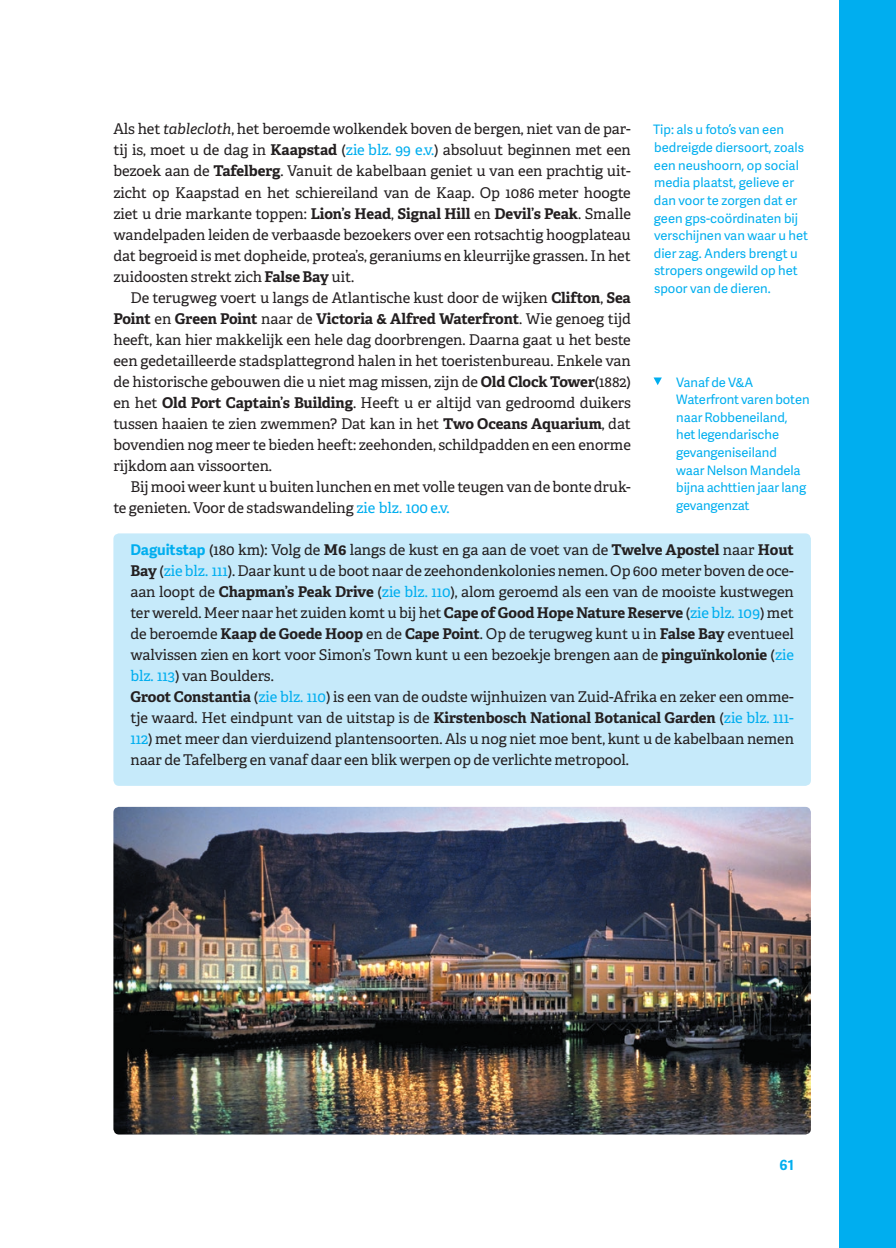
<style>
.page{position:relative;width:896px;height:1248px;background:#fff}
.page>*{position:absolute;margin:0;border:0;box-sizing:border-box;transform-origin:0 0}
.t1{font:14.8px/21px "Adelle";letter-spacing:-.005em;color:#231f20;text-align:justify}
.t2{font:700 14px "Adelle Sans";color:#00aeef}
.t3{font:13px/17.6px "Adelle Sans";letter-spacing:-.005em;color:#00aeef}
.s1{font-style:italic}
.s2{font-weight:700}
.s3{color:#00aeef}
.s4{font-family:"Adelle Sans";font-weight:700;color:#00aeef}
</style>
<div class="page">
<img style="left:113px;top:806px;width:698px;height:328px">
<svg style="left:653px;top:377px;width:9px;height:8px"></svg>
<div style="left:839px;top:0;width:57px;height:1247px;background:#00aeef"></div>
<div style="left:113px;top:533px;width:698px;height:252px;background:#c6eafa;border-radius:6px"></div>
<p class="t1" style="left:113px;top:118px;width:519px">Als het <span class="s1">tablecloth</span>, het beroemde wolkendek boven de bergen, niet van de par&shy;tij is, moet u de dag in <span class="s2">Kaapstad</span> (<span class="s3">zie blz. 99 e.v.</span>) absoluut beginnen met een bezoek aan de <span class="s2">Tafelberg</span>. Vanuit de kabelbaan geniet u van een prachtig uit&shy;zicht op Kaapstad en het schiereiland van de Kaap. Op 1086 meter hoogte ziet u drie markante toppen: <span class="s2">Lion’s Head</span>, <span class="s2">Signal Hill</span> en <span class="s2">Devil’s Peak</span>. Smalle wandelpaden leiden de verbaasde bezoekers over een rotsachtig hoogplateau dat begroeid is met dopheide, protea’s, geraniums en kleurrijke grassen. In het zuidoosten strekt zich <span class="s2">False Bay</span> uit.</p>
<p class="t1" style="left:113px;top:286px;width:519px;text-indent:17px">De terugweg voert u langs de Atlantische kust door de wijken <span class="s2">Clifton</span>, <span class="s2">Sea Point</span> en <span class="s2">Green Point</span> naar de <span class="s2">Victoria &amp; Alfred Waterfront</span>. Wie genoeg tijd heeft, kan hier makkelijk een hele dag doorbrengen. Daarna gaat u het beste een gedetailleerde stadsplattegrond halen in het toeristenbureau. Enkele van de historische gebouwen die u niet mag missen, zijn de <span class="s2">Old Clock Tower</span>(1882) en het <span class="s2">Old Port Captain’s Building</span>. Heeft u er altijd van gedroomd duikers tussen haaien te zien zwemmen? Dat kan in het <span class="s2">Two Oceans Aquarium</span>, dat bovendien nog meer te bieden heeft: zeehonden, schildpadden en een enorme rijkdom aan vissoorten.</p>
<p class="t1" style="left:113px;top:475px;width:519px;text-indent:17px">Bij mooi weer kunt u buiten lunchen en met volle teugen van de bonte druk&shy;te genieten. Voor de stadswandeling <span class="s3">zie blz. 100 e.v.</span></p>
<p class="t1" style="left:130px;top:538px;width:665px;text-align:left"><span class="s4">Daguitstap</span> (180 km): Volg de <span class="s2">M6</span> langs de kust en ga aan de voet van de <span class="s2">Twelve Apostel</span> naar <span class="s2">Hout Bay</span> (<span class="s3">zie blz. 111</span>). Daar kunt u de boot naar de zeehondenkolonies nemen. Op 600 meter boven de oce&shy;aan loopt de <span class="s2">Chapman’s Peak Drive</span> (<span class="s3">zie blz. 110</span>), alom geroemd als een van de mooiste kustwegen ter wereld. Meer naar het zuiden komt u bij het <span class="s2">Cape of Good Hope Nature Reserve</span> (<span class="s3">zie blz. 109</span>) met de beroemde <span class="s2">Kaap de Goede Hoop</span> en de <span class="s2">Cape Point</span>. Op de terugweg kunt u in <span class="s2">False Bay</span> eventueel walvissen zien en kort voor Simon’s Town kunt u een bezoekje brengen aan de <span class="s2">pinguïnkolonie</span> (<span class="s3">zie blz. 113</span>) van Boulders.<br><span class="s2">Groot Constantia</span> (<span class="s3">zie blz. 110</span>) is een van de oudste wijnhuizen van Zuid-Afrika en zeker een omme&shy;tje waard. Het eindpunt van de uitstap is de <span class="s2">Kirstenbosch National Botanical Garden</span> (<span class="s3">zie blz. 111- 112</span>) met meer dan vierduizend plantensoorten. Als u nog niet moe bent, kunt u de kabelbaan nemen naar de Tafelberg en vanaf daar een blik werpen op de verlichte metropool.</p>
<p class="t3" style="left:653px;top:121px;width:156px">Tip: als u foto’s van een bedreigde diersoort, zoals een neushoorn, op social media plaatst, gelieve er dan voor te zorgen dat er geen gps-coördinaten bij verschijnen van waar u het dier zag. Anders brengt u stropers ongewild op het spoor van de dieren.</p>
<p class="t3" style="left:676px;top:373px;width:135px">Vanaf de V&amp;A<br>Waterfront varen boten naar Robbeneiland, het legendarische gevangeniseiland<br>waar Nelson Mandela bijna achttien jaar lang gevangenzat</p>
<p class="t2" style="left:779px;top:1154px;width:16px">61</p>
</div>
